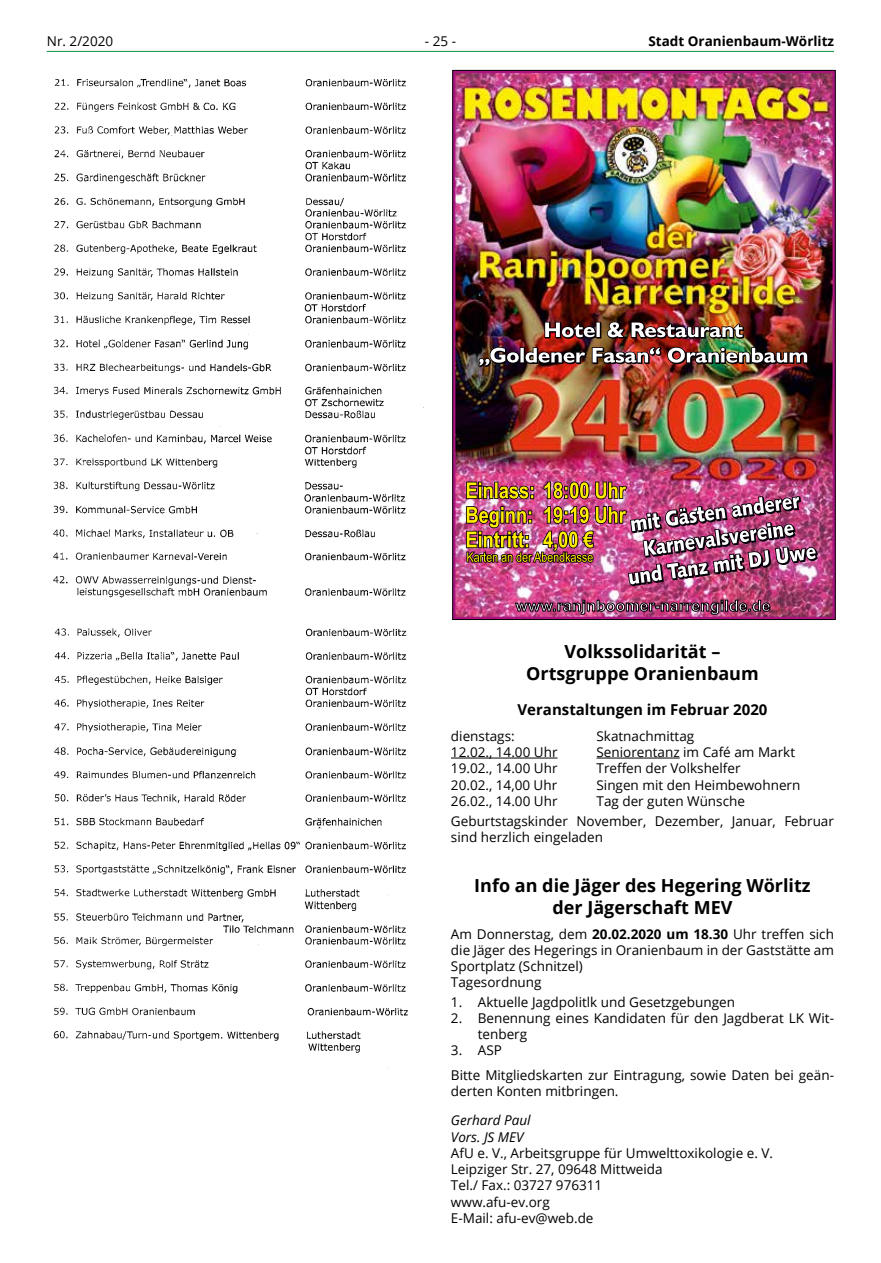
<style>
.page{position:relative;width:881px;height:1263px;background:#fff}
.page>*{position:absolute;margin:0;border:0;box-sizing:border-box;transform-origin:0 0}
.t1{font:700 18px/21.6px "Open Sans";color:#000;text-align:center}
.t2{font:700 15.3px "Ppfbcv Arial";color:#fff;scale:1.04 1}
.t3{font:700 15px "Open Sans";color:#000}
.t4{font:13.5px/16.2px "Open Sans";color:#000}
.t5{font:700 13.5px "Open Sans";color:#000}
.t6{font:italic 13.5px/16.2px "Open Sans";color:#000}
.s1{font-weight:700}
</style>
<div class="page">
<hr style="left:47px;top:51px;width:786px;height:1px;background:#009641">
<img style="left:456px;top:74px;width:375px;height:542px">
<img style="left:478px;top:321px;width:330px;height:46px">
<img style="left:466px;top:481px;width:351px;height:105px">
<img style="left:515px;top:600px;width:255px;height:15px">
<hr style="left:451px;top:758px;width:106px;height:1px;background:#000">
<hr style="left:596px;top:758px;width:83px;height:1px;background:#000">
<img style="left:53px;top:79px;width:371px;height:519px">
<img style="left:53px;top:628px;width:355px;height:425px">
<p class="t4" style="left:47px;top:33px;width:68px">Nr. 2/2020</p>
<p class="t4" style="left:425px;top:33px;width:33px">- 25 -</p>
<p class="t5" style="left:648px;top:32px;width:187px">Stadt Oranienbaum-Wörlitz</p>
<p class="t2" style="left:515px;top:595px;width:247px">www.ranjnboomer-narrengilde.de</p>
<h1 class="t1" style="left:526px;top:640px;width:234px">Volkssolidarität –<br>Ortsgruppe Oranienbaum</h1>
<p class="t3" style="left:517px;top:699px;width:251px">Veranstaltungen im Februar 2020</p>
<p class="t4" style="left:451px;top:727px;width:65px">dienstags:</p>
<p class="t4" style="left:596px;top:727px;width:99px">Skatnachmittag</p>
<p class="t4" style="left:451px;top:744px;width:108px">12.02., 14.00 Uhr</p>
<p class="t4" style="left:596px;top:744px;width:200px">Seniorentanz im Café am Markt</p>
<p class="t4" style="left:451px;top:760px;width:108px">19.02., 14.00 Uhr</p>
<p class="t4" style="left:596px;top:760px;width:146px">Treffen der Volkshelfer</p>
<p class="t4" style="left:451px;top:776px;width:108px">20.02., 14,00 Uhr</p>
<p class="t4" style="left:596px;top:776px;width:205px">Singen mit den Heimbewohnern</p>
<p class="t4" style="left:451px;top:793px;width:108px">26.02., 14.00 Uhr</p>
<p class="t4" style="left:451px;top:791px;width:384px;line-height:19.5px;text-indent:145px">Tag der guten Wünsche<br>Geburtstagskinder November, Dezember, Januar, Februar</p>
<p class="t4" style="left:451px;top:828px;width:153px">sind herzlich eingeladen</p>
<h1 class="t1" style="left:474px;top:874px;width:338px">Info an die Jäger des Hegering Wörlitz der Jägerschaft MEV</h1>
<p class="t4" style="left:451px;top:925px;width:384px">Am Donnerstag, dem <span class="s1">20.02.2020 um 18.30</span> Uhr treffen sich die Jäger des Hegerings in Oranienbaum in der Gaststätte am Sportplatz (Schnitzel)<br>Tagesordnung</p>
<p class="t4" style="left:451px;top:993px;width:285px">1. Aktuelle Jagdpolitlk und Gesetzgebungen</p>
<p class="t4" style="left:477px;top:1009px;width:357px;text-indent:-27px">2. Benennung eines Kandidaten für den Jagdberat LK Wit&shy;tenberg</p>
<p class="t4" style="left:451px;top:1038px;width:384px;line-height:24.2px">3. ASP<br>Bitte Mitgliedskarten zur Eintragung, sowie Daten bei geän-</p>
<p class="t4" style="left:451px;top:1082px;width:169px">derten Konten mitbringen.</p>
<p class="t6" style="left:451px;top:1112px;width:81px">Gerhard Paul<br>Vors. JS MEV</p>
<p class="t4" style="left:451px;top:1144px;width:323px">AfU e. V., Arbeitsgruppe für Umwelttoxikologie e. V.<br>Leipziger Str. 27, 09648 Mittweida<br>Tel./ Fax.: 03727 976311<br>www.afu-ev.org<br>E-Mail: afu-ev@web.de</p>
</div>
